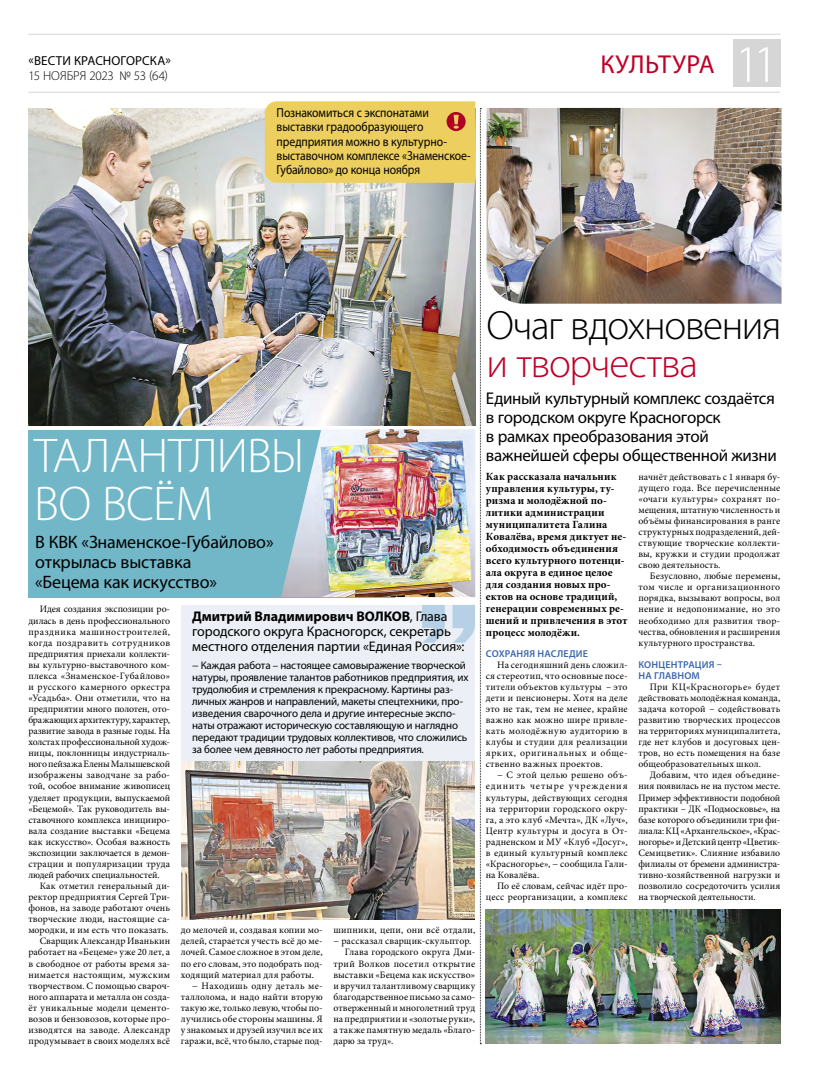
<style>
.page{position:relative;width:820px;height:1078px;background:#fff}
.page>*{position:absolute;margin:0;border:0;box-sizing:border-box;transform-origin:0 0}
.t1{font:300 53px "Myriad Pro";color:#fff}
.t2{font:300 49px/48px "Myriad Pro";letter-spacing:-.02em;color:#fff}
.t3{font:300 41px "Myriad Pro";letter-spacing:-.035em;color:#000}
.t4{font:300 41px "Myriad Pro";letter-spacing:-.025em;color:#be0027}
.t5{font:26px "Myriad Pro";letter-spacing:.02em;color:#be0027}
.t6{font:18px/20px "Myriad Pro";letter-spacing:-.01em;color:#000}
.t7{font:17px/19px "Myriad Pro";letter-spacing:-.02em;color:#000}
.t8{font:14px/15px "Myriad Pro";letter-spacing:-.01em;color:#000}
.t9{font:13px/14px "Myriad Pro";letter-spacing:-.005em;color:#000;scale:.9 1}
.t10{font:13px "Myriad Pro";letter-spacing:-.005em;color:#000}
.t11{font:300 13px "Myriad Pro";letter-spacing:-.005em;color:#000}
.t12{font:11px/12px "Myriad Pro";letter-spacing:-.015em;color:#000}
.t13{font:700 11px/12px "Minion Pro";letter-spacing:.015em;color:#000}
.t14{font:600 10px/11px "Myriad Pro";letter-spacing:.015em;color:#3c68ae}
.t15{font:9.8px/11.1px "Minion Pro";letter-spacing:.01em;color:#000;text-align:justify}
.t16{font:9.8px "Minion Pro";letter-spacing:.035em;color:#000}
.s1{font-weight:700}
</style>
<div class="page">
<hr style="left:28px;top:92px;width:752px;height:1px;background:#d6d6d6">
<hr style="left:28px;top:34px;width:752px;height:1px;background:#d6d6d6">
<div style="left:732px;top:40px;width:48px;height:47px;background:#d6d6d6"></div>
<div style="left:29px;top:430px;width:365px;height:167px;background:#72b7c7"></div>
<img style="left:486px;top:108px;width:295px;height:195px">
<img style="left:28px;top:108px;width:237px;height:317px">
<div style="left:181px;top:604px;width:293px;height:161px;background:#ecf0f6"></div>
<img style="left:181px;top:761px;width:84px;height:158px">
<img style="left:265px;top:101px;width:216px;height:943px">
<img style="left:486px;top:909px;width:294px;height:134px">
<img style="left:281px;top:429px;width:194px;height:168px">
<h3 class="t10" style="left:29px;top:53px;width:144px">«ВЕСТИ КРАСНОГОРСКА»</h3>
<h3 class="t11" style="left:28px;top:68px;width:141px">15 НОЯБРЯ 2023 № 53 (64)</h3>
<h3 class="t9" style="left:276px;top:106px;width:217px">Познакомиться с экспонатами выставки градообразующего предприятия можно в культурно&shy;выставочном комплексе «Знаменское-<br>Губайлово» до конца ноября</h3>
<h3 class="t5" style="left:600px;top:48px;width:116px">КУЛЬТУРА</h3>
<h1 class="t1" style="left:734px;top:32px;width:46px">11</h1>
<h2 class="t2" style="left:34px;top:431px;width:271px">ТАЛАНТЛИВЫ<br>ВО ВСЁМ</h2>
<h3 class="t6" style="left:35px;top:531px;width:240px">В КВК «Знаменское-Губайлово» открылась выставка<br>«Бецема как искусство»</h3>
<p class="t15" style="left:28px;top:603px;width:143px;text-indent:11px">Идея создания экспозиции ро&shy;дилась в день профессионального праздника машиностроителей, когда поздравить сотрудников предприятия приехали коллекти&shy;вы культурно-выставочного ком&shy;плекса «Знаменское-Губайлово» и русского камерного оркестра «Усадьба». Они отметили, что на предприятии много полотен, ото&shy;бражающих архитектуру, характер, развитие завода в разные годы. На холстах профессиональной худож&shy;ницы, поклонницы индустриаль&shy;ного пейзажа Елены Малышевской изображены заводчане за рабо&shy;той, особое внимание живописец уделяет продукции, выпускаемой «Бецемой». Так руководитель вы&shy;ставочного комплекса иницииро&shy;вала создание выставки «Бецема как искусство». Особая важность экспозиции заключается в демон&shy;страции и популяризации труда людей рабочих специальностей.</p>
<p class="t15" style="left:28px;top:880px;width:143px;text-align:right">Как отметил генеральный ди&shy;ректор предприятия Сергей Три&shy;фонов, на заводе работают очень творческие люди, настоящие са&shy;мородки, и им есть что показать.<br>Сварщик Александр Иванькин работает на «Бецеме» уже 20 лет, а в свободное от работы время за&shy;нимается настоящим, мужским творчеством. С помощью свароч&shy;ного аппарата и металла он созда&shy;ёт уникальные модели цементо&shy;возов и бензовозов, которые про&shy;изводятся на заводе. Александр продумывает в своих моделях всё</p>
<h3 class="t8" style="left:192px;top:608px;width:274px"><span class="s1">Дмитрий Владимирович ВОЛКОВ</span>, Глава городского округа Красногорск, секретарь местного отделения партии «Единая Россия»:</h3>
<p class="t12" style="left:192px;top:658px;width:278px">− Каждая работа – настоящее самовыражение творческой натуры, проявление талантов работников предприятия, их трудолюбия и стремления к прекрасному. Картины раз&shy;личных жанров и направлений, макеты спецтехники, про&shy;изведения сварочного дела и другие интересные экспо&shy;наты отражают историческую составляющую и наглядно передают традиции трудовых коллективов, что сложились за более чем девяносто лет работы предприятия.</p>
<p class="t15" style="left:181px;top:924px;width:143px">до мелочей и, создавая копии мо-</p>
<p class="t15" style="left:181px;top:935px;width:143px">делей, старается учесть всё до ме-</p>
<p class="t15" style="left:181px;top:946px;width:143px">лочей. Самое сложное в этом деле,</p>
<p class="t15" style="left:181px;top:957px;width:143px">по его словам, это подобрать под-</p>
<p class="t15" style="left:181px;top:968px;width:135px">ходящий материал для работы.</p>
<p class="t16" style="left:192px;top:978px;width:132px">− Находишь одну деталь ме-</p>
<p class="t15" style="left:181px;top:990px;width:143px">таллолома, и надо найти вторую</p>
<p class="t15" style="left:181px;top:1001px;width:143px">такую же, только левую, чтобы по-</p>
<p class="t15" style="left:181px;top:1012px;width:143px">лучились обе стороны машины. Я</p>
<p class="t15" style="left:181px;top:1023px;width:143px">у знакомых и друзей изучил все их</p>
<p class="t15" style="left:181px;top:1035px;width:143px">гаражи, всё, что было, старые под-</p>
<p class="t15" style="left:333px;top:924px;width:143px">шипники, цепи, они всё отдали,</p>
<p class="t15" style="left:333px;top:935px;width:139px">− рассказал сварщик-скульптор.</p>
<p class="t15" style="left:345px;top:946px;width:132px">Глава городского округа Дми-</p>
<p class="t16" style="left:333px;top:956px;width:143px">трий Волков посетил открытие</p>
<p class="t15" style="left:333px;top:968px;width:143px">выставки «Бецема как искусство»</p>
<p class="t15" style="left:333px;top:979px;width:143px">и вручил талантливому сварщику</p>
<p class="t15" style="left:333px;top:990px;width:143px">благодарственное письмо за само-</p>
<p class="t15" style="left:333px;top:1001px;width:143px">отверженный и многолетний труд</p>
<p class="t15" style="left:333px;top:1012px;width:143px">на предприятии и «золотые руки»,</p>
<p class="t15" style="left:333px;top:1023px;width:143px">а также памятную медаль «Благо-</p>
<p class="t15" style="left:333px;top:1035px;width:61px">дарю за труд».</p>
<h3 class="t3" style="left:486px;top:300px;width:296px">Очаг вдохновения</h3>
<h3 class="t4" style="left:486px;top:338px;width:213px">и творчества</h3>
<h3 class="t7" style="left:486px;top:388px;width:292px">Единый культурный комплекс создаётся в городском округе Красногорск<br>в рамках преобразования этой важнейшей сферы общественной жизни</h3>
<p class="t13" style="left:485px;top:470px;width:143px">Как рассказала начальник управления культуры, ту&shy;ризма и молодёжной по&shy;литики администрации муниципалитета Галина<br>Ковалёва, время диктует не&shy;обходимость объединения всего культурного потенци&shy;ала округа в единое целое для создания новых про&shy;ектов на основе традиций, генерации современных ре&shy;шений и привлечения в этот процесс молодёжи.</p>
<p class="t14" style="left:485px;top:647px;width:103px">СОХРАНЯЯ НАСЛЕДИЕ</p>
<p class="t15" style="left:485px;top:659px;width:143px;text-indent:11px">На сегодняшний день сложил&shy;ся стереотип, что основные посе&shy;тители объектов культуры – это дети и пенсионеры. Хотя на деле это не так, тем не менее, крайне важно как можно шире привле&shy;кать молодёжную аудиторию в клубы и студии для реализации ярких, оригинальных и обще&shy;ственно важных проектов.</p>
<p class="t15" style="left:485px;top:769px;width:143px;text-indent:11px">− С этой целью решено объ&shy;единить четыре учреждения культуры, действующих сегодня на территории городского окру&shy;га, а это клуб «Мечта», ДК «Луч», Центр культуры и досуга в От&shy;радненском и МУ «Клуб «Досуг», в единый культурный комплекс «Красногорье», − сообщила Гали&shy;на Ковалёва.</p>
<p class="t15" style="left:485px;top:880px;width:143px;text-align:right">По её словам, сейчас идёт про&shy;цесс реорганизации, а комплекс</p>
<p class="t15" style="left:638px;top:471px;width:143px">начнёт действовать с 1 января бу&shy;дущего года. Все перечисленные «очаги культуры» сохранят по&shy;мещения, штатную численность и объёмы финансирования в ранге структурных подразделений, дей&shy;ствующие творческие коллекти&shy;вы, кружки и студии продолжат свою деятельность.</p>
<p class="t15" style="left:638px;top:570px;width:143px;text-indent:11px">Безусловно, любые перемены, том числе и организационного порядка, вызывают вопросы, вол нение и недопонимание, но это необходимо для развития твор&shy;чества, обновления и расширения культурного пространства.</p>
<p class="t14" style="left:638px;top:658px;width:85px">КОНЦЕНТРАЦИЯ –<br>НА ГЛАВНОМ</p>
<p class="t15" style="left:638px;top:681px;width:143px;text-indent:11px">При КЦ«Красногорье» будет действовать молодёжная команда, задача которой – содействовать развитию творческих процессов на территориях муниципалитета, где нет клубов и досуговых цен&shy;тров, но есть помещения на базе общеобразовательных школ.</p>
<p class="t15" style="left:638px;top:769px;width:143px;text-indent:11px">Добавим, что идея объедине&shy;ния появилась не на пустом месте.<br>Пример эффективности подобной практики – ДК «Подмосковье», на базе которого объединили три фи&shy;лиала: КЦ «Архангельское», «Крас&shy;ногорье» и Детский центр «Цветик-Семицветик». Слияние избавило филиалы от бремени администра&shy;тивно-хозяйственной нагрузки и позволило сосредоточить усилия на творческой деятельности.</p>
</div>
